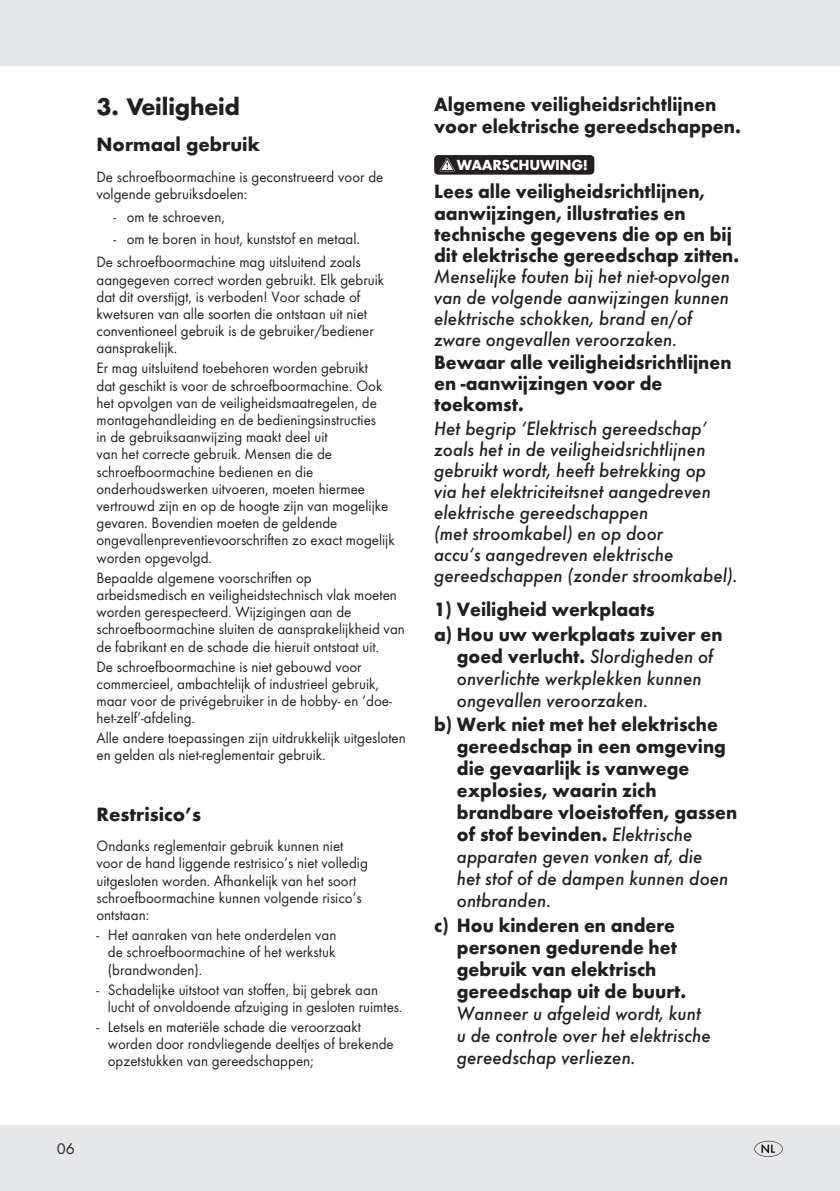
<style>
.page{position:relative;width:840px;height:1191px;background:#fff}
.page>*{position:absolute;margin:0;border:0;box-sizing:border-box;transform-origin:0 0}
.t1{font:700 22px "Futura Std";color:#231f20}
.Sicherheitshinweise{font:20px/21px "Futura TOT Medi Obli";color:#231f20;scale:.95 1}
.Sicherheitshinweise-2{font:700 20px/22px "Futura TOT";color:#231f20;scale:.95 1}
.Headlines{font:700 20px/22px "Futura TOT";color:#231f20;scale:.96 1}
.Headlines-2{font:700 20px "Futura TOT";color:#231f20}
.t2{font:16px "Futura TOT";color:#231f20}
.lauftext{font:15.6px/17.2px "Futura TOT";color:#231f20;scale:.96 1}
.warnhinweise_auf_sch{font:700 15.2px "Futura TOT";letter-spacing:-.02em;color:#fff}
.s1{font-family:"Futura TOT";font-weight:700}
.s2{font-family:"Futura TOT Medi Obli";font-weight:400}
</style>
<div class="page">
<div style="left:0;top:0;width:839px;height:65px;background:#e6e7e9"></div>
<div style="left:0;top:1125px;width:839px;height:66px;background:#e6e7e9"></div>
<svg style="left:754px;top:1140px;width:28px;height:17px"></svg>
<div style="left:434px;top:155px;width:160px;height:20px;background:#231f20;border-radius:4px"></div>
<svg style="left:439px;top:158px;width:15px;height:13px"></svg>
<p class="t1" style="left:96px;top:92px;width:145px">3. Veiligheid</p>
<p class="Headlines-2" style="left:96px;top:132px;width:165px">Normaal gebruik</p>
<p class="lauftext" style="left:96px;top:168px;width:300px">De schroefboormachine is geconstrueerd voor de volgende gebruiksdoelen:</p>
<p class="lauftext" style="left:113px;top:208px;width:117px">- om te schroeven,</p>
<p class="lauftext" style="left:113px;top:230px;width:258px">- om te boren in hout, kunststof en metaal.</p>
<p class="lauftext" style="left:96px;top:253px;width:301px">De schroefboormachine mag uitsluitend zoals aangegeven correct worden gebruikt. Elk gebruik dat dit overstijgt, is verboden! Voor schade of kwetsuren van alle soorten die ontstaan uit niet conventioneel gebruik is de gebruiker/bediener aansprakelijk.</p>
<p class="lauftext" style="left:96px;top:359px;width:312px">Er mag uitsluitend toebehoren worden gebruikt<br>dat geschikt is voor de schroefboormachine. Ook het opvolgen van de veiligheidsmaatregelen, de montagehandleiding en de bedieningsinstructies<br>in de gebruiksaanwijzing maakt deel uit<br>van het correcte gebruik. Mensen die de schroefboormachine bedienen en die onderhoudswerken uitvoeren, moeten hiermee vertrouwd zijn en op de hoogte zijn van mogelijke gevaren. Bovendien moeten de geldende ongevallenpreventievoorschriften zo exact mogelijk worden opgevolgd.</p>
<p class="lauftext" style="left:96px;top:569px;width:322px">Bepaalde algemene voorschriften op arbeidsmedisch en veiligheidstechnisch vlak moeten worden gerespecteerd. Wijzigingen aan de schroefboormachine sluiten de aansprakelijkheid van de fabrikant en de schade die hieruit ontstaat uit.</p>
<p class="lauftext" style="left:96px;top:657px;width:309px">De schroefboormachine is niet gebouwd voor commercieel, ambachtelijk of industrieel gebruik, maar voor de privégebruiker in de hobby- en ‘doe&shy;het-zelf’-afdeling.</p>
<p class="lauftext" style="left:96px;top:729px;width:323px">Alle andere toepassingen zijn uitdrukkelijk uitgesloten en gelden als niet-reglementair gebruik.</p>
<p class="Headlines-2" style="left:96px;top:801px;width:106px">Restrisico’s</p>
<p class="lauftext" style="left:96px;top:837px;width:284px">Ondanks reglementair gebruik kunnen niet voor de hand liggende restrisico‘s niet volledig uitgesloten worden. Afhankelijk van het soort schroefboormachine kunnen volgende risico’s ontstaan:</p>
<p class="lauftext" style="left:108px;top:926px;width:239px;text-align:justify;text-indent:-11px">- Het aanraken van hete onderdelen van de schroefboormachine of het werkstuk (brandwonden).</p>
<p class="lauftext" style="left:108px;top:980px;width:308px;text-indent:-11px">- Schadelijke uitstoot van stoffen, bij gebrek aan lucht of onvoldoende afzuiging in gesloten ruimtes.</p>
<p class="lauftext" style="left:108px;top:1018px;width:299px;text-indent:-11px">- Letsels en materiële schade die veroorzaakt worden door rondvliegende deeltjes of brekende opzetstukken van gereedschappen;</p>
<p class="t2" style="left:57px;top:1138px;width:20px">06</p>
<p class="Headlines" style="left:434px;top:93px;width:321px">Algemene veiligheidsrichtlijnen voor elektrische gereedschappen.</p>
<p class="warnhinweise_auf_sch" style="left:456px;top:156px;width:132px">WAARSCHUWING!</p>
<p class="Sicherheitshinweise" style="left:434px;top:181px;width:322px"><span class="s1">Lees alle veiligheidsrichtlijnen, aanwijzingen, illustraties en technische gegevens die op en bij dit elektrische gereedschap zitten.<br></span>Menselijke fouten bij het niet-opvolgen van de volgende aanwijzingen kunnen elektrische schokken, brand en/of zware ongevallen veroorzaken.</p>
<p class="Sicherheitshinweise-2" style="left:434px;top:352px;width:314px;line-height:21px">Bewaar alle veiligheidsrichtlijnen en -aanwijzingen voor de toekomst.</p>
<p class="Sicherheitshinweise" style="left:434px;top:418px;width:320px">Het begrip ‘Elektrisch gereedschap’ zoals het in de veiligheidsrichtlijnen gebruikt wordt, heeft betrekking op<br>via het elektriciteitsnet aangedreven elektrische gereedschappen<br>(met stroomkabel) en op door<br>accu‘s aangedreven elektrische gereedschappen (zonder stroomkabel).</p>
<p class="Sicherheitshinweise-2" style="left:434px;top:597px;width:234px">1) Veiligheid werkplaats</p>
<p class="Sicherheitshinweise" style="left:456px;top:622px;width:281px;line-height:22px;text-indent:-23px"><span class="s1">a) Hou uw werkplaats zuiver en goed verlucht.</span> Slordigheden of onverlichte werkplekken kunnen ongevallen veroorzaken.</p>
<p class="Sicherheitshinweise-2" style="left:456px;top:713px;width:296px;text-indent:-23px">b) Werk niet met het elektrische gereedschap in een omgeving die gevaarlijk is vanwege explosies, waarin zich brandbare vloeistoffen, gassen of stof bevinden. <span class="s2">Elektrische apparaten geven vonken af, die<br>het stof of de dampen kunnen doen ontbranden.</span></p>
<p class="Sicherheitshinweise-2" style="left:456px;top:914px;width:268px;text-indent:-23px">c) Hou kinderen en andere personen gedurende het gebruik van elektrisch gereedschap uit de buurt.<br><span class="s2">Wanneer u afgeleid wordt, kunt u de controle over het elektrische gereedschap verliezen.</span></p>
</div>
